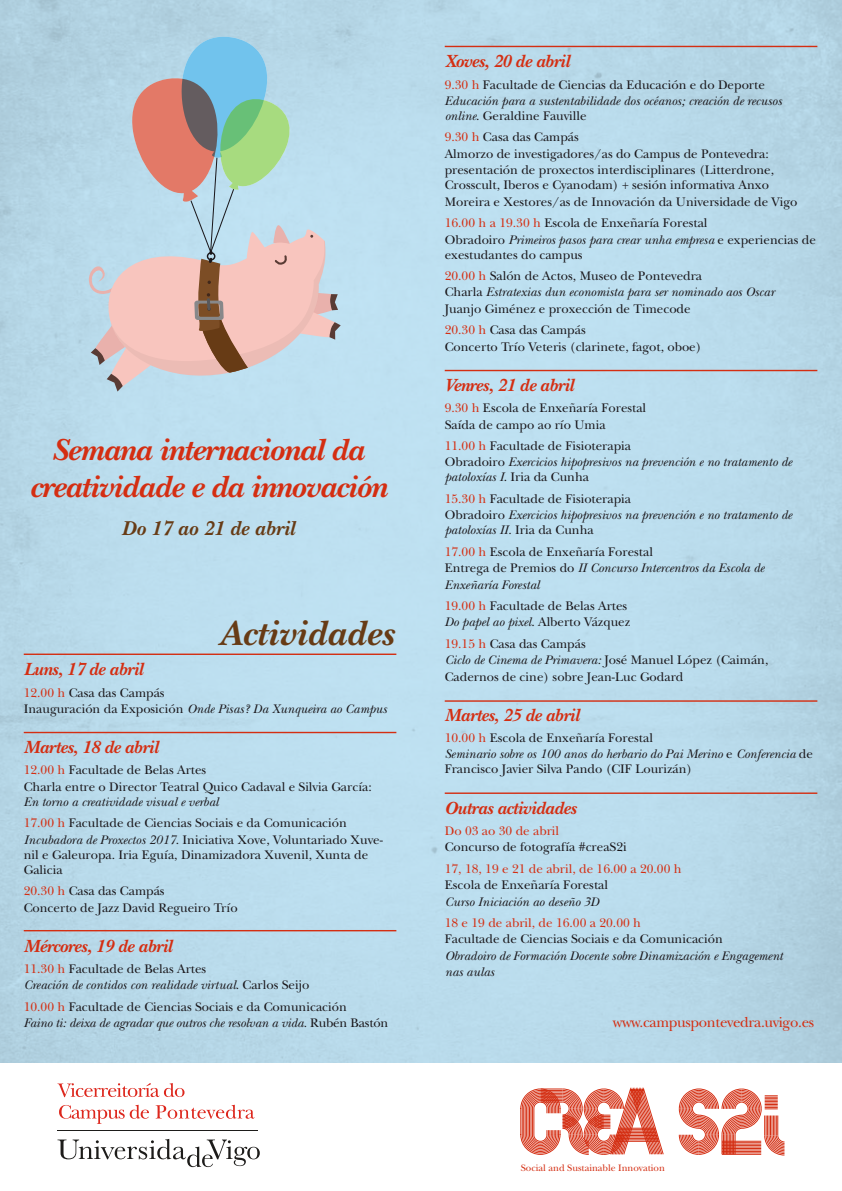
<style>
.page{position:relative;width:842px;height:1191px;background:#fff}
.page>*{position:absolute;margin:0;border:0;box-sizing:border-box;transform-origin:0 0}
.t1{font:italic 700 36.5px "New Baskerville Std";color:#673b15}
.t2{font:italic 700 31.8px/36.7px "New Baskerville Std";letter-spacing:-.025em;color:#d42e12;text-align:center}
.t3{font:italic 700 20.9px "New Baskerville Std";color:#673b15}
.t4{font:italic 700 18.4px "New Baskerville Std";letter-spacing:-.02em;color:#d42e12}
.t5{font:14.9px "New Baskerville Std";letter-spacing:-.02em;color:#d42e12}
.t6{font:13px/16.4px "New Baskerville Std";color:#1a171b}
.t7{font:italic 13px/16.4px "New Baskerville Std";color:#1a171b}
.t8{font:13px "New Baskerville Std";color:#d42e12}
.t9{font:9.8px "New Baskerville Std";color:#d42e12}
.s1{color:#d42e12}
.s2{font-style:italic}
.s3{font-style:normal;color:#d42e12}
.s4{font-style:normal}
</style>
<div class="page">
<img style="left:0;top:0;width:842px;height:1063px">
<svg style="left:88px;top:34px;width:253px;height:357px"></svg>
<hr style="left:445px;top:46px;width:372px;height:1px;background:#d42e12">
<hr style="left:445px;top:370px;width:372px;height:1px;background:#d42e12">
<hr style="left:445px;top:792px;width:372px;height:2px;background:#d42e12">
<hr style="left:445px;top:700px;width:372px;height:1px;background:#d42e12">
<hr style="left:24px;top:930px;width:372px;height:1px;background:#d42e12">
<hr style="left:24px;top:653px;width:372px;height:2px;background:#d42e12">
<hr style="left:24px;top:732px;width:372px;height:1px;background:#d42e12">
<hr style="left:57px;top:1130px;width:201px;height:1px;background:#1d1c1a">
<svg style="left:57px;top:1083px;width:127px;height:14px"></svg>
<svg style="left:59px;top:1104px;width:90px;height:20px"></svg>
<svg style="left:156px;top:1104px;width:99px;height:14px"></svg>
<svg style="left:57px;top:1139px;width:203px;height:28px"></svg>
<svg style="left:520px;top:1087px;width:144px;height:67px"></svg>
<svg style="left:679px;top:1088px;width:106px;height:67px"></svg>
<h2 class="t2" style="left:29px;top:432px;width:359px">Semana internacional da creatividade e da innovación</h2>
<h3 class="t3" style="left:121px;top:516px;width:175px">Do 17 ao 21 de abril</h3>
<h1 class="t1" style="left:219px;top:612px;width:176px">Actividades</h1>
<h3 class="t4" style="left:24px;top:658px;width:121px">Luns, 17 de abril</h3>
<p class="t6" style="left:24px;top:684px;width:365px"><span class="s1">12.00 h</span> Casa das Campás<br>Inauguración da Exposición <span class="s2">Onde Pisas? Da Xunqueira ao Campus</span></p>
<h3 class="t4" style="left:24px;top:736px;width:136px">Martes, 18 de abril</h3>
<p class="t6" style="left:24px;top:762px;width:350px"><span class="s1">12.00 h</span> Facultade de Belas Artes<br>Charla entre o Director Teatral Quico Cadaval e Silvia García:</p>
<p class="t6" style="left:24px;top:791px;width:325px;line-height:21.4px"><span class="s2">En torno a creatividade visual e verbal<br></span><span class="s1">17.00 h</span> Facultade de Ciencias Sociais e da Comunicación</p>
<p class="t6" style="left:24px;top:832px;width:361px;line-height:15px"><span class="s2">Incubadora de Proxectos 2017</span>. Iniciativa Xove, Voluntariado Xuve&shy;nil e Galeuropa. Iria Eguía, Dinamizadora Xuvenil, Xunta de<br>Galicia</p>
<p class="t6" style="left:24px;top:882px;width:215px"><span class="s1">20.30 h</span> Casa das Campás<br>Concerto de Jazz David Regueiro Trío</p>
<h3 class="t4" style="left:24px;top:935px;width:150px">Mércores, 19 de abril</h3>
<p class="t7" style="left:24px;top:960px;width:287px"><span class="s3">11.30 h</span> <span class="s4">Facultade de Belas Artes<br></span>Creación de contidos con realidade virtual<span class="s4">. Carlos Seijo</span></p>
<p class="t6" style="left:24px;top:998px;width:366px"><span class="s1">10.00 h</span> Facultade de Ciencias Sociais e da Comunicación<br><span class="s2">Faino ti: deixa de agradar que outros che resolvan a vida.</span> Rubén Bastón</p>
<h3 class="t4" style="left:445px;top:51px;width:127px">Xoves, 20 de abril</h3>
<p class="t7" style="left:445px;top:76px;width:339px"><span class="s3">9.30 h</span> <span class="s4">Facultade de Ciencias da Educación e do Deporte<br></span>Educación para a sustentabilidade dos océanos; creación de recusos</p>
<p class="t6" style="left:445px;top:105px;width:143px;line-height:21.4px"><span class="s2">online</span>. Geraldine Fauville<br><span class="s1">9.30 h</span> Casa das Campás</p>
<p class="t6" style="left:445px;top:145px;width:331px">Almorzo de investigadores/as do Campus de Pontevedra: presentación de proxectos interdisciplinares (Litterdrone,</p>
<p class="t6" style="left:445px;top:177px;width:354px">Crosscult, Iberos e Cyanodam) + sesión informativa Anxo<br>Moreira e Xestores/as de Innovación da Universidade de Vigo</p>
<p class="t6" style="left:445px;top:215px;width:373px"><span class="s1">16.00 h a 19.30 h</span> Escola de Enxeñaría Forestal<br>Obradoiro <span class="s2">Primeiros pasos para crear unha empresa</span> e experiencias de</p>
<p class="t6" style="left:445px;top:244px;width:259px;line-height:21.4px">exestudantes do campus<br><span class="s1">20.00 h</span> Salón de Actos, Museo de Pontevedra</p>
<p class="t7" style="left:445px;top:284px;width:331px"><span class="s4">Charla</span> Estratexias dun economista para ser nominado aos Oscar<br><span class="s4">Juanjo Giménez e proxección de Timecode</span></p>
<p class="t6" style="left:445px;top:322px;width:258px"><span class="s1">20.30 h</span> Casa das Campás<br>Concerto Trío Veteris (clarinete, fagot, oboe)</p>
<h3 class="t4" style="left:445px;top:374px;width:131px">Venres, 21 de abril</h3>
<p class="t6" style="left:445px;top:400px;width:203px"><span class="s1">9.30 h</span> Escola de Enxeñaría Forestal<br>Saída de campo ao río Umia</p>
<p class="t7" style="left:445px;top:437px;width:349px"><span class="s3">11.00 h</span> <span class="s4">Facultade de Fisioterapia<br>Obradoiro</span> Exercicios hipopresivos na prevención e no tratamento de</p>
<p class="t6" style="left:445px;top:466px;width:188px;line-height:21.4px"><span class="s2">patoloxías I</span>. Iria da Cunha<br><span class="s1">15.30 h</span> Facultade de Fisioterapia</p>
<p class="t7" style="left:445px;top:507px;width:349px;line-height:15px"><span class="s4">Obradoiro</span> Exercicios hipopresivos na prevención e no tratamento de patoloxías II. <span class="s4">Iria da Cunha</span></p>
<p class="t7" style="left:445px;top:543px;width:321px"><span class="s3">17.00 h</span> <span class="s4">Escola de Enxeñaría Forestal<br>Entrega de Premios do</span> II Concurso Intercentros da Escola de<br>Enxeñaría Forestal</p>
<p class="t6" style="left:445px;top:597px;width:187px"><span class="s1">19.00 h</span> Facultade de Belas Artes<br><span class="s2">Do papel ao pixel</span>. Alberto Vázquez</p>
<p class="t6" style="left:445px;top:635px;width:325px"><span class="s1">19.15 h</span> Casa das Campás<br><span class="s2">Ciclo de Cinema de Primavera:</span> José Manuel López (Caimán,<br>Cadernos de cine) sobre Jean-Luc Godard</p>
<h3 class="t4" style="left:445px;top:704px;width:136px">Martes, 25 de abril</h3>
<p class="t7" style="left:445px;top:729px;width:370px"><span class="s3">10.00 h</span> <span class="s4">Escola de Enxeñaría Forestal<br></span>Seminario sobre os 100 anos do herbario do Pai Merino <span class="s4">e</span> Conferencia <span class="s4">de</span></p>
<p class="t6" style="left:445px;top:761px;width:249px">Francisco Javier Silva Pando (CIF Lourizán)</p>
<h3 class="t4" style="left:445px;top:797px;width:133px">Outras actividades</h3>
<p class="t8" style="left:445px;top:823px;width:116px">Do 03 ao 30 de abril</p>
<p class="t6" style="left:445px;top:839px;width:183px">Concurso de fotografía #creaS2i</p>
<p class="t8" style="left:445px;top:861px;width:238px">17, 18, 19 e 21 de abril, de 16.00 a 20.00 h</p>
<p class="t6" style="left:445px;top:877px;width:165px">Escola de Enxeñaría Forestal</p>
<p class="t7" style="left:445px;top:893px;width:156px">Curso Iniciación ao deseño 3D</p>
<p class="t8" style="left:445px;top:915px;width:198px">18 e 19 de abril, de 16.00 a 20.00 h</p>
<p class="t6" style="left:445px;top:931px;width:280px">Facultade de Ciencias Sociais e da Comunicación</p>
<p class="t7" style="left:445px;top:947px;width:340px">Obradoiro de Formación Docente sobre Dinamización e Engagement nas aulas</p>
<p class="t5" style="left:613px;top:1013px;width:203px">www.campuspontevedra.uvigo.es</p>
<p class="t9" style="left:521px;top:1162px;width:146px">Social and Sustainable Innovation</p>
</div>
